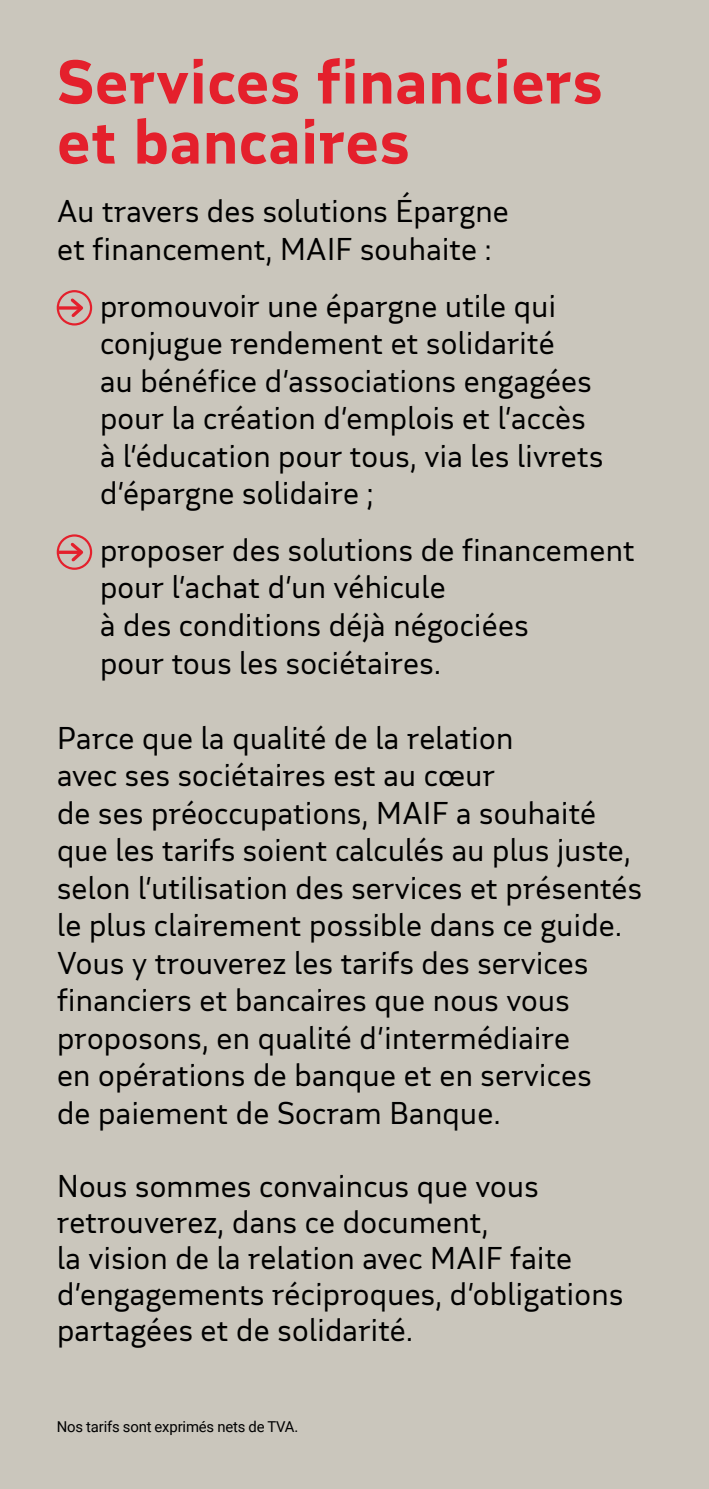
<style>
.page{position:relative;width:709px;height:1489px;background:#fff}
.page>*{position:absolute;margin:0;border:0;box-sizing:border-box;transform-origin:0 0}
.t1{font:700 60px/60px "MAIF";color:#e4202c}
.t2{font:30px/37.5px "MAIF";letter-spacing:-.01em;color:#000}
.t3{font:15px "Roboto";letter-spacing:-.01em;color:#000}
</style>
<div class="page">
<div style="left:0;top:0;width:709px;height:1488px;background:#cac6bc"></div>
<svg style="left:57px;top:290px;width:35px;height:35px"></svg>
<svg style="left:57px;top:534px;width:35px;height:36px"></svg>
<p class="t1" style="left:57px;top:50px;width:548px">Services financiers et bancaires</p>
<p class="t2" style="left:57px;top:192px;width:454px">Au travers des solutions Épargne et financement, MAIF souhaite :</p>
<p class="t2" style="left:100px;top:286px;width:505px">promouvoir une épargne utile qui conjugue rendement et solidarité<br>au bénéfice d’associations engagées pour la création d’emplois et l’accès à l’éducation pour tous, via les livrets d’épargne solidaire ;</p>
<p class="t2" style="left:100px;top:531px;width:537px">proposer des solutions de financement pour l’achat d’un véhicule<br>à des conditions déjà négociées<br>pour tous les sociétaires.</p>
<p class="t2" style="left:57px;top:718px;width:587px">Parce que la qualité de la relation<br>avec ses sociétaires est au cœur<br>de ses préoccupations, MAIF a souhaité que les tarifs soient calculés au plus juste, selon l’utilisation des services et présentés le plus clairement possible dans ce guide.<br>Vous y trouverez les tarifs des services financiers et bancaires que nous vous proposons, en qualité d’intermédiaire<br>en opérations de banque et en services<br>de paiement de Socram Banque.</p>
<p class="t2" style="left:57px;top:1167px;width:568px;line-height:36px">Nous sommes convaincus que vous retrouverez, dans ce document,<br>la vision de la relation avec MAIF faite d’engagements réciproques, d’obligations partagées et de solidarité.</p>
<p class="t3" style="left:57px;top:1416px;width:243px">Nos tarifs sont exprimés nets de TVA.</p>
</div>
